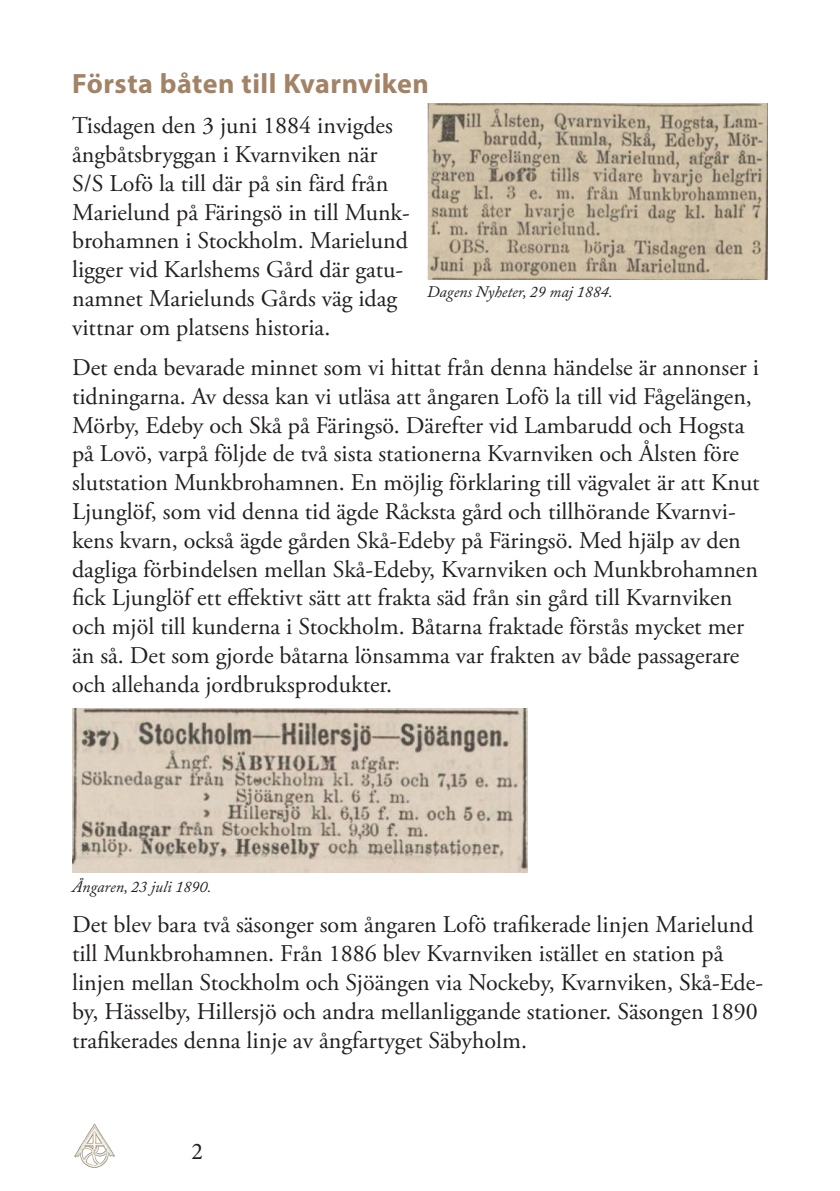
<style>
.page{position:relative;width:840px;height:1191px;background:#fff}
.page>*{position:absolute;margin:0;border:0;box-sizing:border-box;transform-origin:0 0}
.Rubrik_1{font:700 28px "Myriad Pro";letter-spacing:.02em;color:#a28366}
.Stycke{font:24px/28.8px "Adobe Garamond Pro";color:#231f20}
.t1{font:24px "Minion Pro";color:#231f20}
.Bildtext{font:italic 16px "Adobe Caslon Pro";color:#231f20}
</style>
<div class="page">
<img style="left:72px;top:708px;width:455px;height:165px">
<img style="left:74px;top:1123px;width:41px;height:44px">
<img style="left:427px;top:103px;width:340px;height:176px">
<p class="Rubrik_1" style="left:72px;top:65px;width:358px">Första båten till Kvarnviken</p>
<p class="Stycke" style="left:72px;top:112px;width:339px">Tisdagen den 3 juni 1884 invigdes ångbåtsbryggan i Kvarnviken när S/S Lofö la till där på sin färd från Marielund på Färingsö in till Munk&shy;brohamnen i Stockholm. Marielund ligger vid Karlshems Gård där gatu&shy;namnet Marielunds Gårds väg idag vittnar om platsens historia.</p>
<p class="Stycke" style="left:72px;top:354px;width:688px">Det enda bevarade minnet som vi hittat från denna händelse är annonser i tidningarna. Av dessa kan vi utläsa att ångaren Lofö la till vid Fågelängen, Mörby, Edeby och Skå på Färingsö. Därefter vid Lambarudd och Hogsta på Lovö, varpå följde de två sista stationerna Kvarnviken och Ålsten före slutstation Munkbrohamnen. En möjlig förklaring till vägvalet är att Knut Ljunglöf, som vid denna tid ägde Råcksta gård och tillhörande Kvarnvi&shy;kens kvarn, också ägde gården Skå-Edeby på Färingsö. Med hjälp av den dagliga förbindelsen mellan Skå-Edeby, Kvarnviken och Munkbrohamnen fick Ljunglöf ett effektivt sätt att frakta säd från sin gård till Kvarnviken och mjöl till kunderna i Stockholm. Båtarna fraktade förstås mycket mer än så. Det som gjorde båtarna lönsamma var frakten av både passagerare och allehanda jordbruksprodukter.</p>
<p class="Bildtext" style="left:427px;top:282px;width:187px">Dagens Nyheter, 29 maj 1884.</p>
<p class="Bildtext" style="left:72px;top:877px;width:141px">Ångaren, 23 juli 1890.</p>
<p class="Stycke" style="left:72px;top:911px;width:692px">Det blev bara två säsonger som ångaren Lofö trafikerade linjen Marielund till Munkbrohamnen. Från 1886 blev Kvarnviken istället en station på linjen mellan Stockholm och Sjöängen via Nockeby, Kvarnviken, Skå-Ede&shy;by, Hässelby, Hillersjö och andra mellanliggande stationer. Säsongen 1890 trafikerades denna linje av ångfartyget Säbyholm.</p>
<p class="t1" style="left:191px;top:1134px;width:13px">2</p>
</div>
